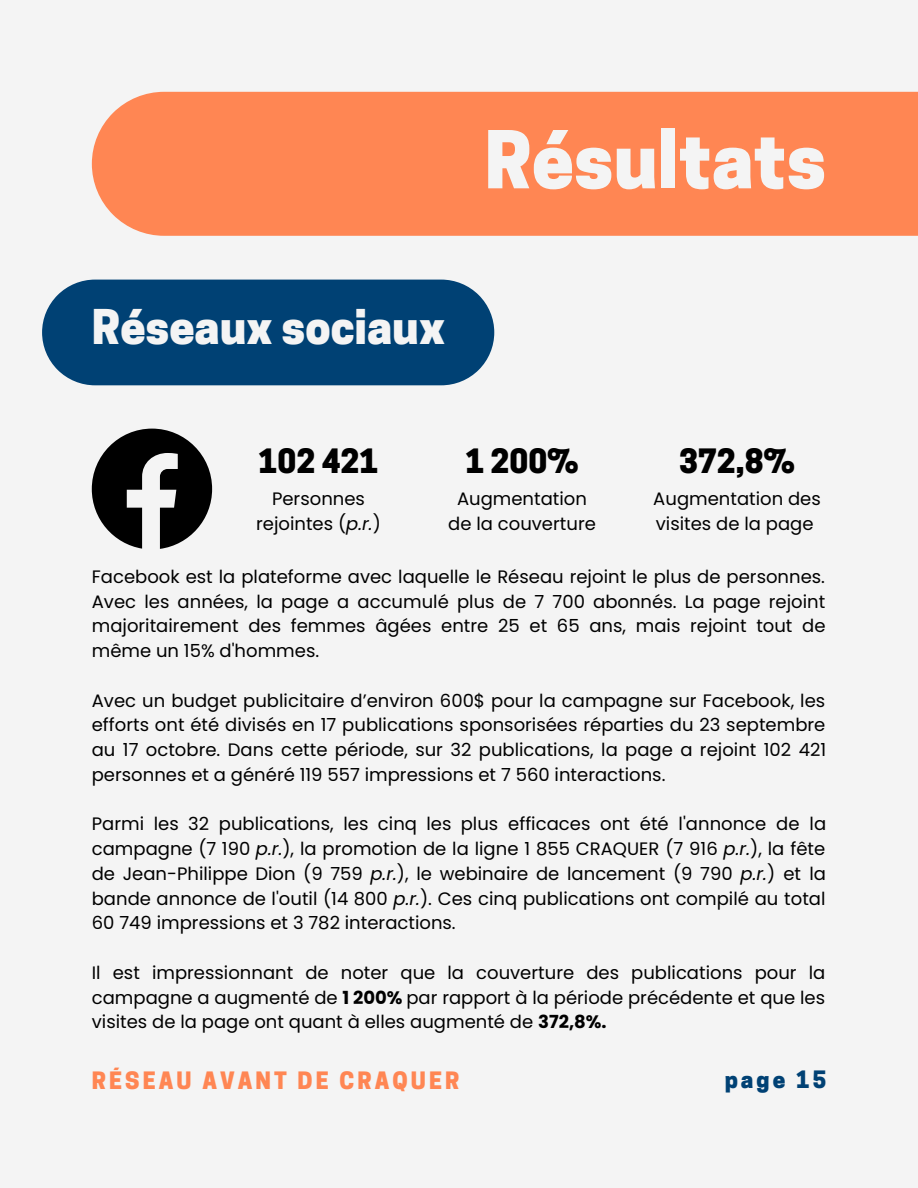
<style>
.page{position:relative;width:918px;height:1188px;background:#f4f4f4}
.page>*{position:absolute;margin:0;border:0;box-sizing:border-box;transform-origin:0 0}
.t1{font:800 74.85px "Cooper Hewitt";color:#f4f4f4}
.t2{font:800 45px "Cooper Hewitt";color:#f4f4f4}
.t3{font:800 31.5px "Cooper Hewitt";color:#000}
.t4{font:800 22.5px "Cooper Hewitt";letter-spacing:.135em;color:#ff8653}
.t5{font:800 22.5px "Cooper Hewitt";letter-spacing:.135em;color:#004174}
.t6{font:18px/24.8px "Poppins";color:#000;text-align:justify}
.s1{font-style:italic}
.s2{font-weight:700}
</style>
<div class="page">
<div style="left:92px;top:92px;width:826px;height:144px;background:#ff8653"></div>
<svg style="left:92px;top:429px;width:120px;height:120px"></svg>
<div style="left:42px;top:280px;width:452px;height:105px;background:#004174"></div>
<h1 class="t1" style="left:484px;top:132px;width:343px">Résultats</h1>
<h2 class="t2" style="left:92px;top:310px;width:355px">Réseaux sociaux</h2>
<h3 class="t3" style="left:259px;top:449px;width:121px">102 421</h3>
<p class="t6" style="left:256px;top:486px;width:126px;text-align:center">Personnes rejointes (<span class="s1">p.r.</span>)</p>
<h3 class="t3" style="left:465px;top:449px;width:115px">1 200%</h3>
<p class="t6" style="left:448px;top:486px;width:149px;text-align:center">Augmentation de la couverture</p>
<h3 class="t3" style="left:679px;top:449px;width:118px">372,8%</h3>
<p class="t6" style="left:653px;top:486px;width:169px">Augmentation des visites de la page</p>
<p class="t6" style="left:92px;top:564px;width:735px">Facebook est la plateforme avec laquelle le Réseau rejoint le plus de personnes.<br>Avec les années, la page a accumulé plus de 7 700 abonnés. La page rejoint majoritairement des femmes âgées entre 25 et 65 ans, mais rejoint tout de même un 15% d'hommes.</p>
<p class="t6" style="left:92px;top:688px;width:736px">Avec un budget publicitaire d’environ 600$ pour la campagne sur Facebook, les efforts ont été divisés en 17 publications sponsorisées réparties du 23 septembre au 17 octobre. Dans cette période, sur 32 publications, la page a rejoint 102 421 personnes et a généré 119 557 impressions et 7 560 interactions.</p>
<p class="t6" style="left:92px;top:812px;width:736px">Parmi les 32 publications, les cinq les plus efficaces ont été l'annonce de la campagne (7 190 <span class="s1">p.r.</span>), la promotion de la ligne 1 855 CRAQUER (7 916 <span class="s1">p.r.</span>), la fête de Jean-Philippe Dion (9 759 <span class="s1">p.r.</span>), le webinaire de lancement (9 790 <span class="s1">p.r.</span>) et la bande annonce de l'outil (14 800 <span class="s1">p.r.</span>). Ces cinq publications ont compilé au total 60 749 impressions et 3 782 interactions.</p>
<p class="t6" style="left:92px;top:960px;width:735px">Il est impressionnant de noter que la couverture des publications pour la campagne a augmenté de <span class="s2">1 200%</span> par rapport à la période précédente et que les visites de la page ont quant à elles augmenté de <span class="s2">372,8%.</span></p>
<p class="t4" style="left:92px;top:1072px;width:369px">RÉSEAU AVANT DE CRAQUER</p>
<p class="t5" style="left:725px;top:1071px;width:103px">page 15</p>
</div>
